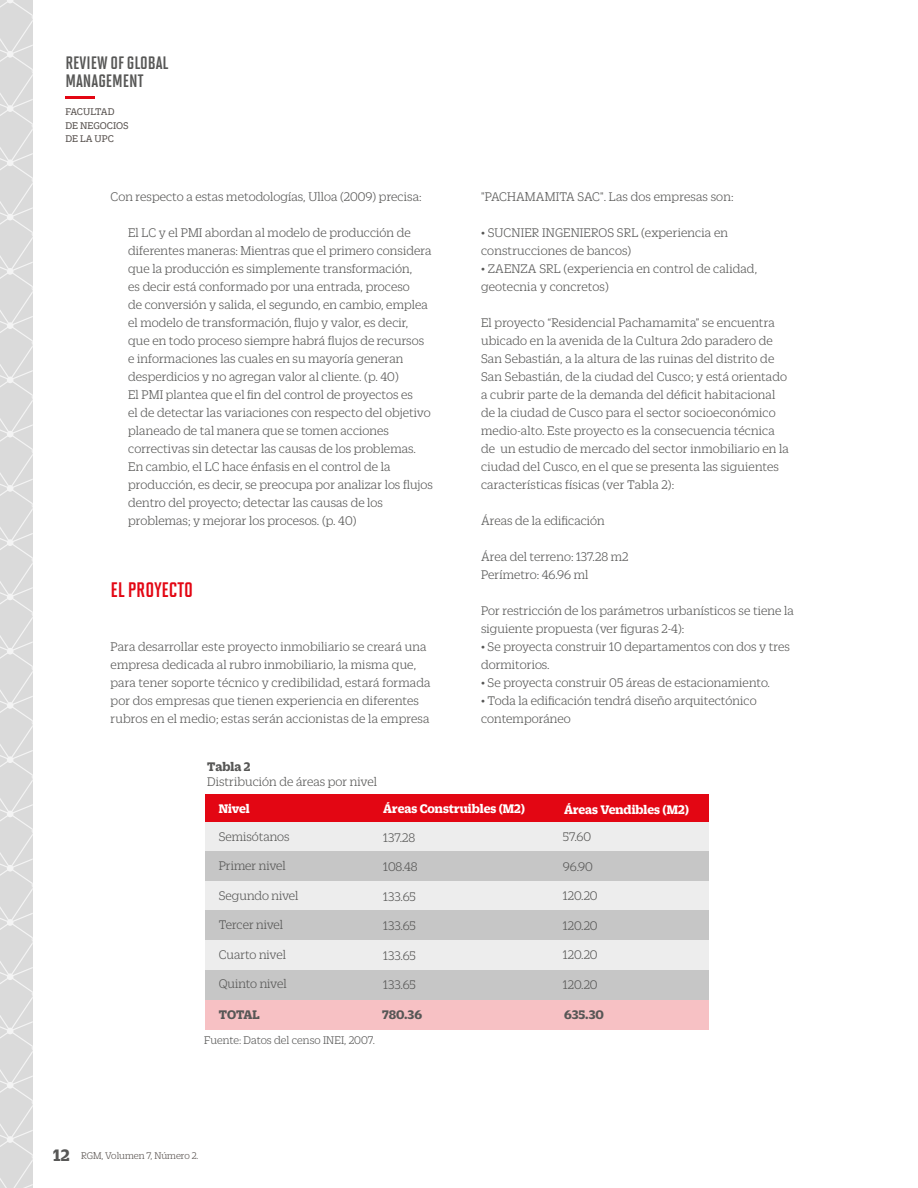
<style>
.page{position:relative;width:918px;height:1188px;background:#fff}
.page>*{position:absolute;margin:0;border:0;box-sizing:border-box;transform-origin:0 0}
.t1{font:700 21px "Solano Gothic MVB Std";color:#e30613}
.t2{font:700 18px/18.6px "Solano Gothic MVB Std";color:#575756}
.t3{font:700 18px "Zizou Slab";color:#575756}
.t4{font:300 13.5px/18px "Zizou Slab";letter-spacing:.005em;color:#575756}
.t5{font:700 13.5px "Zizou Slab";color:#fff}
.t6{font:700 13.5px "Zizou Slab";letter-spacing:-.005em;color:#575756}
.t7{font:300 12px "Zizou Slab";color:#575756}
.t8{font:10.5px/13.5px "Zizou Slab";color:#57514e}
.t9{font:300 10.5px "Zizou Slab";color:#57514e}
</style>
<div class="page">
<svg style="left:0;top:0;width:33px;height:1188px;background:#dcdcdc"></svg>
<hr style="left:65px;top:96px;width:29px;height:3px;background:#e30613">
<div style="left:205px;top:821px;width:504px;height:30px;background:#ededed"></div>
<div style="left:205px;top:881px;width:504px;height:30px;background:#ededed"></div>
<div style="left:205px;top:940px;width:504px;height:30px;background:#ededed"></div>
<div style="left:205px;top:910px;width:504px;height:30px;background:#c6c6c6"></div>
<div style="left:205px;top:971px;width:504px;height:29px;background:#c6c6c6"></div>
<div style="left:205px;top:851px;width:504px;height:30px;background:#c6c6c6"></div>
<div style="left:205px;top:794px;width:504px;height:28px;background:#e30613"></div>
<div style="left:205px;top:1000px;width:504px;height:30px;background:#f7c1c4"></div>
<h2 class="t2" style="left:65px;top:53px;width:105px">REVIEW OF GLOBAL<br>MANAGEMENT</h2>
<p class="t8" style="left:65px;top:104px;width:65px">FACULTAD<br>DE NEGOCIOS<br>DE LA UPC</p>
<p class="t4" style="left:111px;top:187px;width:313px">Con respecto a estas metodologías, Ulloa (2009) precisa:</p>
<p class="t4" style="left:128px;top:223px;width:306px">El LC y el PMI abordan al modelo de producción de diferentes maneras: Mientras que el primero considera que la producción es simplemente transformación,<br>es decir está conformado por una entrada, proceso<br>de conversión y salida, el segundo, en cambio, emplea el modelo de transformación, flujo y valor, es decir, que en todo proceso siempre habrá flujos de recursos e informaciones las cuales en su mayoría generan desperdicios y no agregan valor al cliente. (p. 40)<br>El PMI plantea que el fin del control de proyectos es<br>el de detectar las variaciones con respecto del objetivo planeado de tal manera que se tomen acciones correctivas sin detectar las causas de los problemas.<br>En cambio, el LC hace énfasis en el control de la producción, es decir, se preocupa por analizar los flujos dentro del proyecto; detectar las causas de los problemas; y mejorar los procesos. (p. 40)</p>
<h1 class="t1" style="left:111px;top:578px;width:84px">EL PROYECTO</h1>
<p class="t4" style="left:111px;top:637px;width:321px">Para desarrollar este proyecto inmobiliario se creará una empresa dedicada al rubro inmobiliario, la misma que, para tener soporte técnico y credibilidad, estará formada por dos empresas que tienen experiencia en diferentes rubros en el medio; estas serán accionistas de la empresa</p>
<p class="t6" style="left:207px;top:757px;width:45px">Tabla 2</p>
<p class="t4" style="left:207px;top:772px;width:171px">Distribución de áreas por nivel</p>
<p class="t4" style="left:481px;top:187px;width:254px">"PACHAMAMITA SAC". Las dos empresas son:</p>
<p class="t4" style="left:481px;top:223px;width:248px">• SUCNIER INGENIEROS SRL (experiencia en construcciones de bancos)</p>
<p class="t4" style="left:481px;top:259px;width:278px">• ZAENZA SRL (experiencia en control de calidad, geotecnia y concretos)</p>
<p class="t4" style="left:481px;top:313px;width:309px">El proyecto “Residencial Pachamamita” se encuentra ubicado en la avenida de la Cultura 2do paradero de San Sebastián, a la altura de las ruinas del distrito de San Sebastián, de la ciudad del Cusco; y está orientado a cubrir parte de la demanda del déficit habitacional de la ciudad de Cusco para el sector socioeconómico medio-alto. Este proyecto es la consecuencia técnica de un estudio de mercado del sector inmobiliario en la ciudad del Cusco, en el que se presenta las siguientes características físicas (ver Tabla 2):</p>
<p class="t4" style="left:481px;top:511px;width:125px">Áreas de la edificación</p>
<p class="t4" style="left:481px;top:547px;width:149px">Área del terreno: 137.28 m2<br>Perímetro: 46.96 ml</p>
<p class="t4" style="left:481px;top:601px;width:314px">Por restricción de los parámetros urbanísticos se tiene la siguiente propuesta (ver figuras 2-4):</p>
<p class="t4" style="left:481px;top:637px;width:310px">• Se proyecta construir 10 departamentos con dos y tres dormitorios.</p>
<p class="t4" style="left:481px;top:672px;width:290px">• Se proyecta construir 05 áreas de estacionamiento.</p>
<p class="t4" style="left:481px;top:690px;width:277px">• Toda la edificación tendrá diseño arquitectónico contemporáneo</p>
<p class="t5" style="left:219px;top:799px;width:33px">Nivel</p>
<p class="t5" style="left:383px;top:799px;width:143px">Áreas Construibles (M2)</p>
<p class="t5" style="left:564px;top:800px;width:126px">Áreas Vendibles (M2)</p>
<p class="t4" style="left:219px;top:821px;width:81px;line-height:29.5px">Semisótanos<br>Primer nivel<br>Segundo nivel<br>Tercer nivel<br>Cuarto nivel<br>Quinto nivel</p>
<p class="t6" style="left:219px;top:1005px;width:42px">TOTAL</p>
<p class="t6" style="left:382px;top:1005px;width:42px">780.36</p>
<p class="t6" style="left:564px;top:1005px;width:41px">635.30</p>
<p class="t4" style="left:383px;top:822px;width:36px;line-height:29.5px">137.28<br>108.48<br>133.65<br>133.65<br>133.65<br>133.65</p>
<p class="t4" style="left:563px;top:821px;width:36px;line-height:29.5px">57.60<br>96.90<br>120.20<br>120.20<br>120.20<br>120.20</p>
<p class="t7" style="left:204px;top:1032px;width:172px">Fuente: Datos del censo INEI, 2007.</p>
<h2 class="t3" style="left:53px;top:1143px;width:18px">12</h2>
<p class="t9" style="left:81px;top:1149px;width:119px">RGM, Volumen 7, Número 2.</p>
</div>
